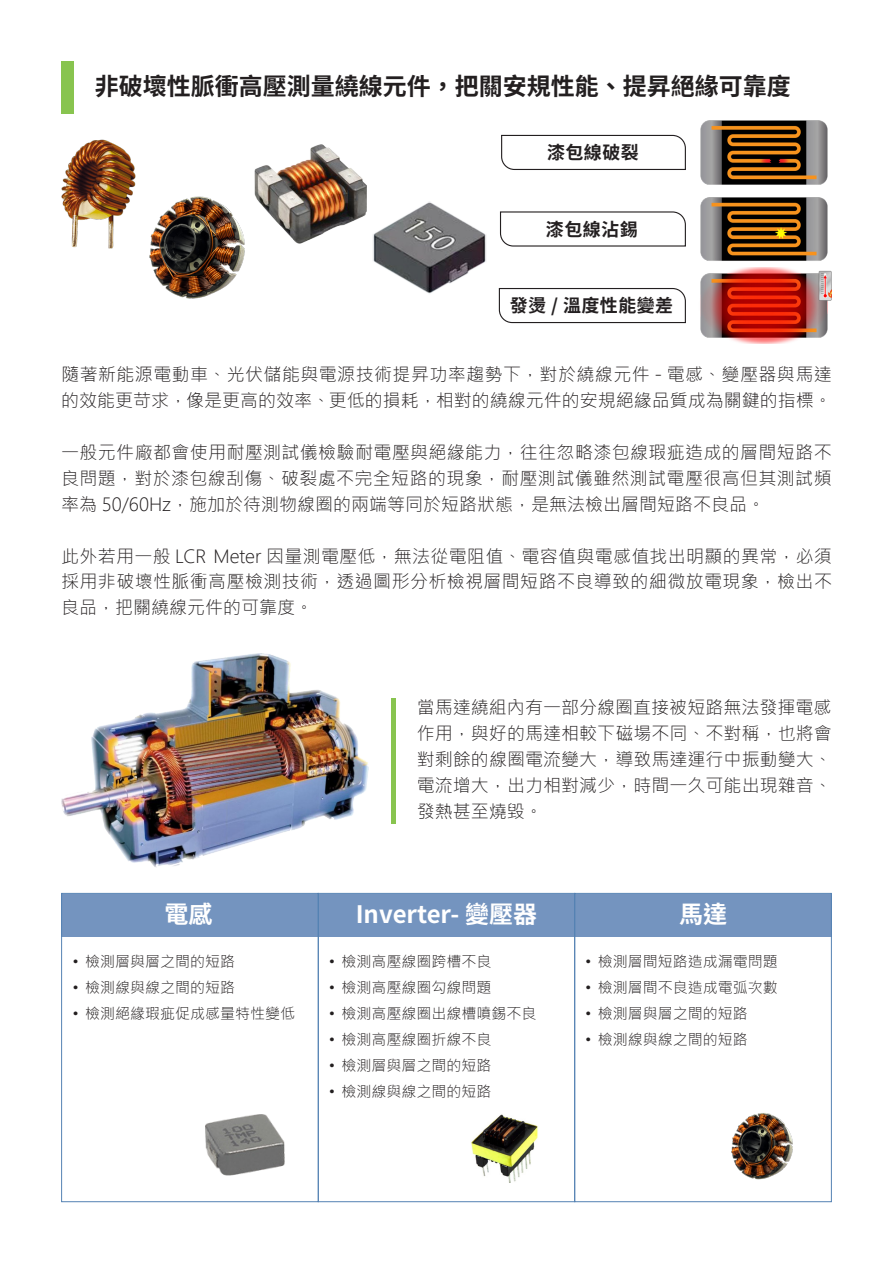
<style>
.page{position:relative;width:893px;height:1263px;background:#fff}
.page>*{position:absolute;margin:0;border:0;box-sizing:border-box;transform-origin:0 0}
.t1{font:700 24px "Source Han Sans TW";color:#231f20}
.t2{font:700 24px "Source Han Sans TW";color:#fff}
.t3{font:300 18px/26px "Microsoft Jheng Hei";letter-spacing:.005em;color:#231f20;text-align:justify}
.t4{font:700 18px "Source Han Sans TW";letter-spacing:.025em;color:#231f20}
.t5{font:300 15px "Microsoft Jheng Hei";color:#231f20}
</style>
<div class="page">
<svg style="left:501px;top:134px;width:185px;height:36px"></svg>
<svg style="left:500px;top:211px;width:186px;height:36px"></svg>
<svg style="left:498px;top:288px;width:188px;height:36px"></svg>
<img style="left:61px;top:653px;width:308px;height:214px">
<div style="left:61px;top:61px;width:13px;height:53px;background:#88c44f"></div>
<img style="left:700px;top:120px;width:132px;height:224px">
<img style="left:61px;top:140px;width:75px;height:108px">
<hr style="left:391px;top:698px;width:4px;height:125px;background:#88c44f">
<img style="left:255px;top:144px;width:111px;height:100px">
<img style="left:149px;top:196px;width:96px;height:103px">
<img style="left:373px;top:201px;width:113px;height:93px">
<img style="left:205px;top:1114px;width:80px;height:62px">
<div style="left:61px;top:894px;width:771px;height:42px;background:#7494bf"></div>
<img style="left:471px;top:1114px;width:67px;height:68px">
<div style="left:61px;top:893px;width:258px;height:309px;border:1px solid #5482b3"></div>
<div style="left:318px;top:893px;width:257px;height:309px;border:1px solid #5482b3"></div>
<div style="left:574px;top:893px;width:258px;height:309px;border:1px solid #5482b3"></div>
<img style="left:731px;top:1113px;width:62px;height:67px">
<p class="t1" style="left:95px;top:72px;width:697px">非破壞性脈衝高壓測量繞線元件，把關安規性能、提昇絕緣可靠度</p>
<p class="t4" style="left:547px;top:143px;width:93px">漆包線破裂</p>
<p class="t4" style="left:546px;top:219px;width:93px">漆包線沾錫</p>
<p class="t4" style="left:510px;top:296px;width:165px">發燙 / 溫度性能變差</p>
<p class="t3" style="left:61px;top:361px;width:772px">隨著新能源電動車、光伏儲能與電源技術提昇功率趨勢下，對於繞線元件 - 電感、變壓器與馬達的效能更苛求，像是更高的效率、更低的損耗，相對的繞線元件的安規絕緣品質成為關鍵的指標。</p>
<p class="t3" style="left:61px;top:439px;width:772px">一般元件廠都會使用耐壓測試儀檢驗耐電壓與絕緣能力，往往忽略漆包線瑕疵造成的層間短路不良問題，對於漆包線刮傷、破裂處不完全短路的現象，耐壓測試儀雖然測試電壓很高但其測試頻率為 50/60Hz，施加於待測物線圈的兩端等同於短路狀態，是無法檢出層間短路不良品。</p>
<p class="t3" style="left:61px;top:543px;width:772px">此外若用一般 LCR Meter 因量測電壓低，無法從電阻值、電容值與電感值找出明顯的異常，必須採用非破壞性脈衝高壓檢測技術，透過圖形分析檢視層間短路不良導致的細微放電現象，檢出不良品，把關繞線元件的可靠度。</p>
<p class="t3" style="left:417px;top:694px;width:417px">當馬達繞組內有一部分線圈直接被短路無法發揮電感作用，與好的馬達相較下磁場不同、不對稱，也將會對剩餘的線圈電流變大，導致馬達運行中振動變大、電流增大，出力相對減少，時間一久可能出現雜音、發熱甚至燒毀。</p>
<p class="t2" style="left:164px;top:901px;width:49px">電感</p>
<p class="t2" style="left:356px;top:901px;width:183px">Inverter- 變壓器</p>
<p class="t2" style="left:679px;top:901px;width:49px">馬達</p>
<p class="t5" style="left:72px;top:952px;width:164px">• 檢測層與層之間的短路</p>
<p class="t5" style="left:72px;top:978px;width:164px">• 檢測線與線之間的短路</p>
<p class="t5" style="left:72px;top:1004px;width:224px">• 檢測絕緣瑕疵促成感量特性變低</p>
<p class="t5" style="left:329px;top:952px;width:164px">• 檢測高壓線圈跨槽不良</p>
<p class="t5" style="left:329px;top:978px;width:164px">• 檢測高壓線圈勾線問題</p>
<p class="t5" style="left:329px;top:1004px;width:209px">• 檢測高壓線圈出線槽噴錫不良</p>
<p class="t5" style="left:329px;top:1030px;width:164px">• 檢測高壓線圈折線不良</p>
<p class="t5" style="left:329px;top:1055px;width:164px">• 檢測層與層之間的短路</p>
<p class="t5" style="left:329px;top:1081px;width:164px">• 檢測線與線之間的短路</p>
<p class="t5" style="left:585px;top:952px;width:194px">• 檢測層間短路造成漏電問題</p>
<p class="t5" style="left:585px;top:978px;width:194px">• 檢測層間不良造成電弧次數</p>
<p class="t5" style="left:585px;top:1004px;width:164px">• 檢測層與層之間的短路</p>
<p class="t5" style="left:585px;top:1030px;width:164px">• 檢測線與線之間的短路</p>
</div>
